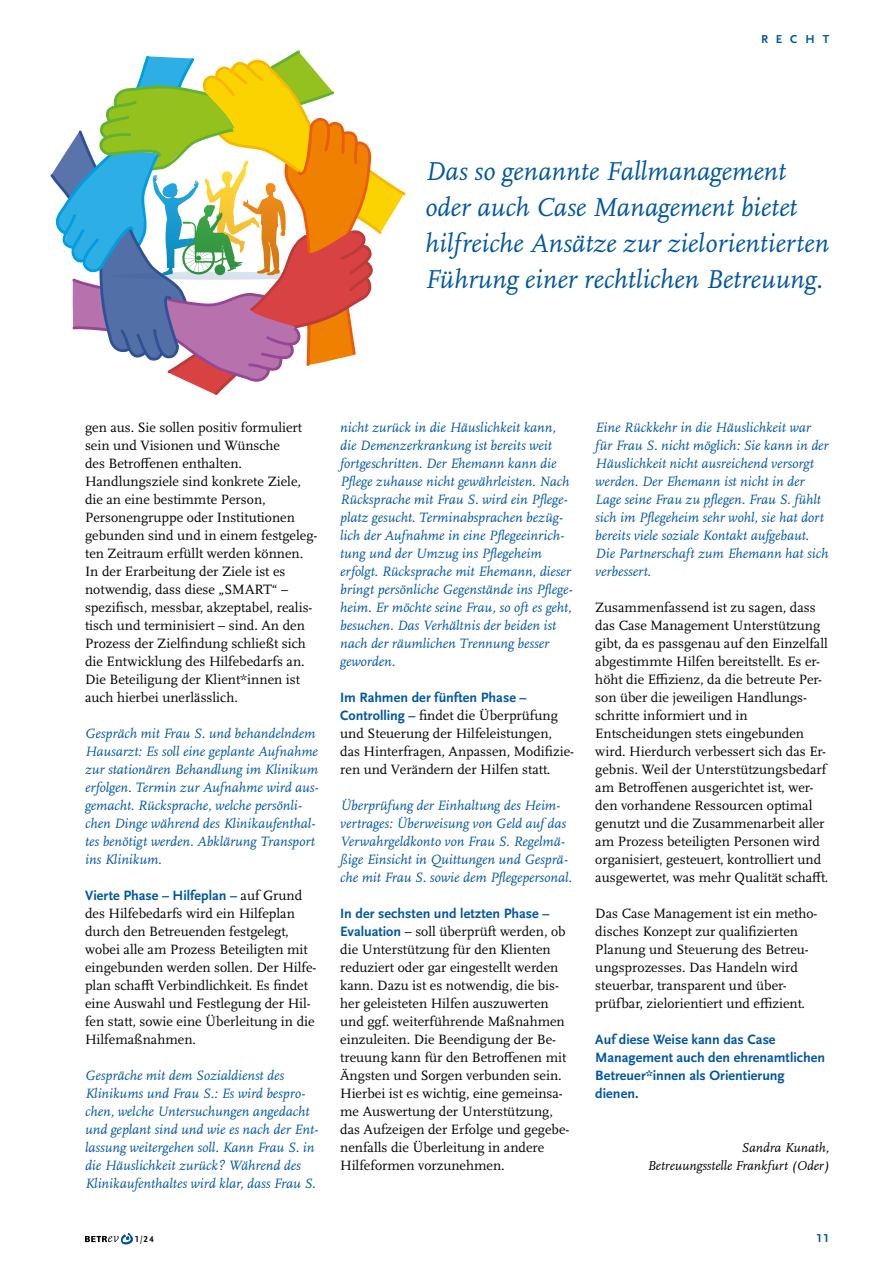
<style>
.page{position:relative;width:893px;height:1263px;background:#fff}
.page>*{position:absolute;margin:0;border:0;box-sizing:border-box;transform-origin:0 0}
.t1{font:italic 27px/36px "Scala Pro";color:#0056a4}
.t2{font:14.1px/18px "Scala Pro";color:#000}
.t3{font:italic 14.1px/18px "Scala Pro";color:#0056a4}
.t4{font:700 14.1px/18px "Scala Sans Pro";color:#0056a4}
.t5{font:italic 13.5px/18px "Scala Pro";color:#000;text-align:right}
.t6{font:700 12px "Scala Sans Pro";letter-spacing:.66em;color:#0056a4}
.t7{font:700 9px "Scala Sans Pro";color:#000}
.s1{font-family:"Scala Pro";font-weight:400;color:#000}
.s2{font-weight:400;font-style:italic}
.s3{font-family:"Scala Sans Pro";font-weight:700;color:#0056a4}
</style>
<div class="page">
<svg style="left:85px;top:1233px;width:48px;height:11px"></svg>
<svg style="left:50px;top:50px;width:356px;height:345px"></svg>
<p class="t6" style="left:761px;top:32px;width:70px">RECHT</p>
<h1 class="t1" style="left:425px;top:153px;width:405px">Das so genannte Fallmanagement oder auch Case Management bietet hilfreiche Ansätze zur zielorientierten Führung einer rechtlichen Betreuung.</h1>
<p class="t2" style="left:85px;top:419px;width:234px">gen aus. Sie sollen positiv formuliert sein und Visionen und Wünsche<br>des Betroffenen enthalten.<br>Handlungsziele sind konkrete Ziele, die an eine bestimmte Person, Personengruppe oder Institutionen gebunden sind und in einem festgeleg&shy;ten Zeitraum erfüllt werden können.<br>In der Erarbeitung der Ziele ist es notwendig, dass diese „SMART“ – spezifisch, messbar, akzeptabel, realis&shy;tisch und terminisiert – sind. An den Prozess der Zielfindung schließt sich die Entwicklung des Hilfebedarfs an.<br>Die Beteiligung der Klient*innen ist auch hierbei unerlässlich.</p>
<p class="t3" style="left:85px;top:724px;width:235px">Gespräch mit Frau S. und behandelndem Hausarzt: Es soll eine geplante Aufnahme zur stationären Behandlung im Klinikum erfolgen. Termin zur Aufnahme wird aus&shy;gemacht. Rücksprache, welche persönli&shy;chen Dinge während des Klinikaufenthal&shy;tes benötigt werden. Abklärung Transport ins Klinikum.</p>
<p class="t4" style="left:85px;top:887px;width:219px">Vierte Phase – Hilfeplan – <span class="s1">auf Grund</span></p>
<p class="t2" style="left:85px;top:905px;width:233px">des Hilfebedarfs wird ein Hilfeplan durch den Betreuenden festgelegt, wobei alle am Prozess Beteiligten mit eingebunden werden sollen. Der Hilfe&shy;plan schafft Verbindlichkeit. Es findet eine Auswahl und Festlegung der Hil&shy;fen statt, sowie eine Überleitung in die Hilfemaßnahmen.</p>
<p class="t3" style="left:85px;top:1066px;width:234px">Gespräche mit dem Sozialdienst des Klinikums und Frau S.: Es wird bespro&shy;chen, welche Untersuchungen angedacht und geplant sind und wie es nach der Ent&shy;lassung weitergehen soll. Kann Frau S. in die Häuslichkeit zurück? Während des Klinikaufenthaltes wird klar, dass Frau S.</p>
<p class="t7" style="left:135px;top:1234px;width:20px">1<span class="s2">|</span>24</p>
<p class="t3" style="left:340px;top:418px;width:234px">nicht zurück in die Häuslichkeit kann, die Demenzerkrankung ist bereits weit fortgeschritten. Der Ehemann kann die Pflege zuhause nicht gewährleisten. Nach Rücksprache mit Frau S. wird ein Pflege&shy;platz gesucht. Terminabsprachen bezüg&shy;lich der Aufnahme in eine Pflegeeinrich&shy;tung und der Umzug ins Pflegeheim erfolgt. Rücksprache mit Ehemann, dieser bringt persönliche Gegenstände ins Pflege&shy;heim. Er möchte seine Frau, so oft es geht, besuchen. Das Verhältnis der beiden ist nach der räumlichen Trennung besser geworden.</p>
<p class="t4" style="left:340px;top:689px;width:188px">Im Rahmen der fünften Phase –</p>
<p class="t2" style="left:340px;top:707px;width:235px"><span class="s3">Controlling –</span> findet die Überprüfung und Steuerung der Hilfeleistungen, das Hinterfragen, Anpassen, Modifizie&shy;ren und Verändern der Hilfen statt.</p>
<p class="t3" style="left:340px;top:796px;width:233px">Überprüfung der Einhaltung des Heim&shy;vertrages: Überweisung von Geld auf das Verwahrgeldkonto von Frau S. Regelmä&shy;ßige Einsicht in Quittungen und Gesprä&shy;che mit Frau S. sowie dem Pflegepersonal.</p>
<p class="t4" style="left:340px;top:905px;width:211px">In der sechsten und letzten Phase –</p>
<p class="t2" style="left:340px;top:923px;width:231px"><span class="s3">Evaluation</span> – soll überprüft werden, ob die Unterstützung für den Klienten reduziert oder gar eingestellt werden kann. Dazu ist es notwendig, die bis&shy;her geleisteten Hilfen auszuwerten und ggf. weiterführende Maßnahmen einzuleiten. Die Beendigung der Be&shy;treuung kann für den Betroffenen mit Ängsten und Sorgen verbunden sein.<br>Hierbei ist es wichtig, eine gemeinsa&shy;me Auswertung der Unterstützung, das Aufzeigen der Erfolge und gegebe&shy;nenfalls die Überleitung in andere Hilfeformen vorzunehmen.</p>
<p class="t3" style="left:595px;top:418px;width:235px">Eine Rückkehr in die Häuslichkeit war für Frau S. nicht möglich: Sie kann in der Häuslichkeit nicht ausreichend versorgt werden. Der Ehemann ist nicht in der Lage seine Frau zu pflegen. Frau S. fühlt sich im Pflegeheim sehr wohl, sie hat dort bereits viele soziale Kontakt aufgebaut.<br>Die Partnerschaft zum Ehemann hat sich verbessert.</p>
<p class="t2" style="left:595px;top:599px;width:235px">Zusammenfassend ist zu sagen, dass das Case Management Unterstützung gibt, da es passgenau auf den Einzelfall abgestimmte Hilfen bereitstellt. Es er&shy;höht die Effizienz, da die betreute Per&shy;son über die jeweiligen Handlungs&shy;schritte informiert und in Entscheidungen stets eingebunden wird. Hierdurch verbessert sich das Er&shy;gebnis. Weil der Unterstützungsbedarf am Betroffenen ausgerichtet ist, wer&shy;den vorhandene Ressourcen optimal genutzt und die Zusammenarbeit aller am Prozess beteiligten Personen wird organisiert, gesteuert, kontrolliert und ausgewertet, was mehr Qualität schafft.</p>
<p class="t2" style="left:595px;top:905px;width:224px">Das Case Management ist ein metho&shy;disches Konzept zur qualifizierten Planung und Steuerung des Betreu&shy;ungsprozesses. Das Handeln wird steuerbar, transparent und über&shy;prüfbar, zielorientiert und effizient.</p>
<p class="t4" style="left:595px;top:1031px;width:231px">Auf diese Weise kann das Case<br>Management auch den ehrenamtlichen<br>Betreuer*innen als Orientierung dienen.</p>
<p class="t5" style="left:647px;top:1139px;width:183px">Sandra Kunath,<br>Betreuungsstelle Frankfurt (Oder)</p>
<p class="t6" style="left:817px;top:1231px;width:14px">11</p>
</div>
